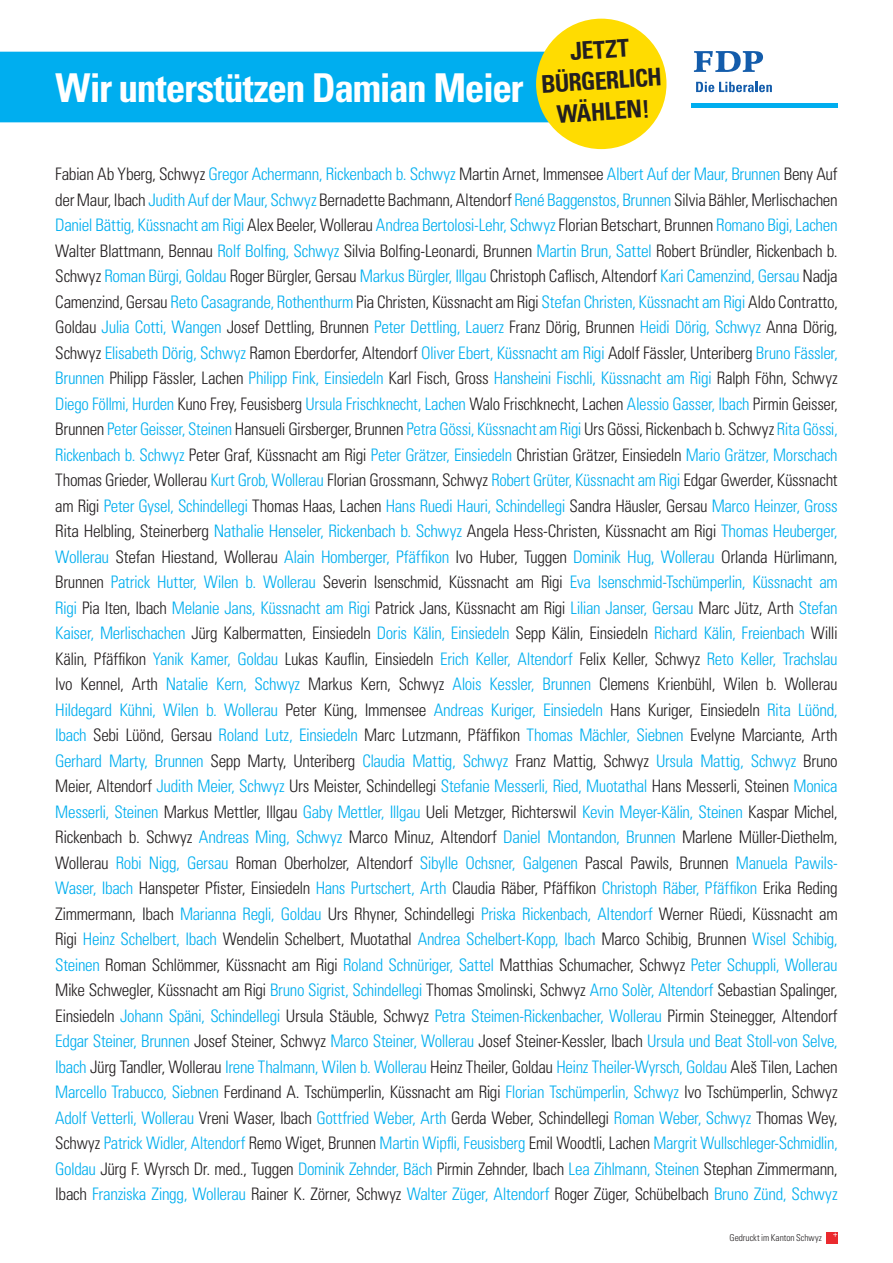
<style>
.page{position:relative;width:893px;height:1263px;background:#fff}
.page>*{position:absolute;margin:0;border:0;box-sizing:border-box;transform-origin:0 0}
.t1{font:700 condensed 39.75px "Univers";letter-spacing:-.035em;color:#fff}
.t2{font:700 condensed 24.45px/30.9px "Univers";color:#231f20;text-align:center}
.t3{font:300 condensed 17.25px/25.5px "Univers";letter-spacing:-.02em;color:#00aeef;text-align:justify}
.t4{font:300 condensed 9.45px "Univers";letter-spacing:-.005em;color:#231f20}
.s1{color:#231f20}
</style>
<div class="page">
<div style="left:0;top:52px;width:550px;height:70px;background:#00aeef"></div>
<div style="left:692px;top:103px;width:146px;height:5px;background:#00aeef"></div>
<svg style="left:696px;top:82px;width:76px;height:10px"></svg>
<svg style="left:694px;top:51px;width:69px;height:21px"></svg>
<div style="left:536px;top:19px;width:130px;height:130px;background:#ffdc01;border-radius:50%"></div>
<div style="left:826px;top:1232px;width:12px;height:11px;background:#ea2a2e"></div>
<h1 class="t1" style="left:55px;top:63px;width:470px">Wir unterstützen Damian Meier</h1>
<h2 class="t2" style="left:538px;top:38px;width:122px;rotate:-4deg">JETZT<br>BÜRGERLICH<br>WÄHLEN!</h2>
<p class="t3" style="left:55px;top:162px;width:784px"><span class="s1">Fabian Ab Yberg, Schwyz</span> Gregor Achermann, Rickenbach b. Schwyz <span class="s1">Martin Arnet, Immensee</span> Albert Auf der Maur, Brunnen <span class="s1">Beny Auf der Maur, Ibach</span> Judith Auf der Maur, Schwyz <span class="s1">Bernadette Bachmann, Altendorf</span> René Baggenstos, Brunnen <span class="s1">Silvia Bähler, Merlischachen </span>Daniel Bättig, Küssnacht am Rigi <span class="s1">Alex Beeler, Wollerau</span> Andrea Bertolosi-Lehr, Schwyz <span class="s1">Florian Betschart, Brunnen</span> Romano Bigi, Lachen <span class="s1">Walter Blattmann, Bennau</span> Rolf Bolfing, Schwyz <span class="s1">Silvia Bolfing-Leonardi, Brunnen</span> Martin Brun, Sattel <span class="s1">Robert Bründler, Rickenbach b.<br>Schwyz</span> Roman Bürgi, Goldau <span class="s1">Roger Bürgler, Gersau</span> Markus Bürgler, Illgau <span class="s1">Christoph Caflisch, Altendorf</span> Kari Camenzind, Gersau <span class="s1">Nadja Camenzind, Gersau</span> Reto Casagrande, Rothenthurm <span class="s1">Pia Christen, Küssnacht am Rigi</span> Stefan Christen, Küssnacht am Rigi <span class="s1">Aldo Contratto, Goldau</span> Julia Cotti, Wangen <span class="s1">Josef Dettling, Brunnen</span> Peter Dettling, Lauerz <span class="s1">Franz Dörig, Brunnen</span> Heidi Dörig, Schwyz <span class="s1">Anna Dörig, Schwyz</span> Elisabeth Dörig, Schwyz <span class="s1">Ramon Eberdorfer, Altendorf</span> Oliver Ebert, Küssnacht am Rigi <span class="s1">Adolf Fässler, Unteriberg</span> Bruno Fässler, Brunnen <span class="s1">Philipp Fässler, Lachen</span> Philipp Fink, Einsiedeln <span class="s1">Karl Fisch, Gross</span> Hansheini Fischli, Küssnacht am Rigi <span class="s1">Ralph Föhn, Schwyz </span>Diego Föllmi, Hurden <span class="s1">Kuno Frey, Feusisberg</span> Ursula Frischknecht, Lachen <span class="s1">Walo Frischknecht, Lachen</span> Alessio Gasser, Ibach <span class="s1">Pirmin Geisser, Brunnen</span> Peter Geisser, Steinen <span class="s1">Hansueli Girsberger, Brunnen</span> Petra Gössi, Küssnacht am Rigi <span class="s1">Urs Gössi, Rickenbach b. Schwyz</span> Rita Gössi, Rickenbach b. Schwyz <span class="s1">Peter Graf, Küssnacht am Rigi</span> Peter Grätzer, Einsiedeln <span class="s1">Christian Grätzer, Einsiedeln</span> Mario Grätzer, Morschach <span class="s1">Thomas Grieder, Wollerau</span> Kurt Grob, Wollerau <span class="s1">Florian Grossmann, Schwyz</span> Robert Grüter, Küssnacht am Rigi <span class="s1">Edgar Gwerder, Küssnacht am Rigi</span> Peter Gysel, Schindellegi <span class="s1">Thomas Haas, Lachen</span> Hans Ruedi Hauri, Schindellegi <span class="s1">Sandra Häusler, Gersau</span> Marco Heinzer, Gross <span class="s1">Rita Helbling, Steinerberg</span> Nathalie Henseler, Rickenbach b. Schwyz <span class="s1">Angela Hess-Christen, Küssnacht am Rigi</span> Thomas Heuberger, Wollerau <span class="s1">Stefan Hiestand, Wollerau</span> Alain Homberger, Pfäffikon <span class="s1">Ivo Huber, Tuggen</span> Dominik Hug, Wollerau <span class="s1">Orlanda Hürlimann, Brunnen</span> Patrick Hutter, Wilen b. Wollerau <span class="s1">Severin Isenschmid, Küssnacht am Rigi</span> Eva Isenschmid-Tschümperlin, Küssnacht am Rigi <span class="s1">Pia Iten, Ibach</span> Melanie Jans, Küssnacht am Rigi <span class="s1">Patrick Jans, Küssnacht am Rigi</span> Lilian Janser, Gersau <span class="s1">Marc Jütz, Arth</span> Stefan Kaiser, Merlischachen <span class="s1">Jürg Kalbermatten, Einsiedeln</span> Doris Kälin, Einsiedeln <span class="s1">Sepp Kälin, Einsiedeln</span> Richard Kälin, Freienbach <span class="s1">Willi Kälin, Pfäffikon</span> Yanik Kamer, Goldau <span class="s1">Lukas Kauflin, Einsiedeln</span> Erich Keller, Altendorf <span class="s1">Felix Keller, Schwyz</span> Reto Keller, Trachslau <span class="s1">Ivo Kennel, Arth</span> Natalie Kern, Schwyz <span class="s1">Markus Kern, Schwyz</span> Alois Kessler, Brunnen <span class="s1">Clemens Krienbühl, Wilen b. Wollerau </span>Hildegard Kühni, Wilen b. Wollerau <span class="s1">Peter Küng, Immensee</span> Andreas Kuriger, Einsiedeln <span class="s1">Hans Kuriger, Einsiedeln</span> Rita Lüönd, Ibach <span class="s1">Sebi Lüönd, Gersau</span> Roland Lutz, Einsiedeln <span class="s1">Marc Lutzmann, Pfäffikon</span> Thomas Mächler, Siebnen <span class="s1">Evelyne Marciante, Arth </span>Gerhard Marty, Brunnen <span class="s1">Sepp Marty, Unteriberg</span> Claudia Mattig, Schwyz <span class="s1">Franz Mattig, Schwyz</span> Ursula Mattig, Schwyz <span class="s1">Bruno Meier, Altendorf</span> Judith Meier, Schwyz <span class="s1">Urs Meister, Schindellegi</span> Stefanie Messerli, Ried, Muotathal <span class="s1">Hans Messerli, Steinen</span> Monica Messerli, Steinen <span class="s1">Markus Mettler, Illgau</span> Gaby Mettler, Illgau <span class="s1">Ueli Metzger, Richterswil</span> Kevin Meyer-Kälin, Steinen <span class="s1">Kaspar Michel, Rickenbach b. Schwyz</span> Andreas Ming, Schwyz <span class="s1">Marco Minuz, Altendorf</span> Daniel Montandon, Brunnen <span class="s1">Marlene Müller-Diethelm, Wollerau</span> Robi Nigg, Gersau <span class="s1">Roman Oberholzer, Altendorf</span> Sibylle Ochsner, Galgenen <span class="s1">Pascal Pawils, Brunnen</span> Manuela Pawils-Waser, Ibach <span class="s1">Hanspeter Pfister, Einsiedeln</span> Hans Purtschert, Arth <span class="s1">Claudia Räber, Pfäffikon</span> Christoph Räber, Pfäffikon <span class="s1">Erika Reding Zimmermann, Ibach</span> Marianna Regli, Goldau <span class="s1">Urs Rhyner, Schindellegi</span> Priska Rickenbach, Altendorf <span class="s1">Werner Rüedi, Küssnacht am Rigi</span> Heinz Schelbert, Ibach <span class="s1">Wendelin Schelbert, Muotathal</span> Andrea Schelbert-Kopp, Ibach <span class="s1">Marco Schibig, Brunnen</span> Wisel Schibig, Steinen <span class="s1">Roman Schlömmer, Küssnacht am Rigi</span> Roland Schnüriger, Sattel <span class="s1">Matthias Schumacher, Schwyz</span> Peter Schuppli, Wollerau <span class="s1">Mike Schwegler, Küssnacht am Rigi</span> Bruno Sigrist, Schindellegi <span class="s1">Thomas Smolinski, Schwyz</span> Arno Solèr, Altendorf <span class="s1">Sebastian Spalinger, Einsiedeln</span> Johann Späni, Schindellegi <span class="s1">Ursula Stäuble, Schwyz</span> Petra Steimen-Rickenbacher, Wollerau <span class="s1">Pirmin Steinegger, Altendorf </span>Edgar Steiner, Brunnen <span class="s1">Josef Steiner, Schwyz</span> Marco Steiner, Wollerau <span class="s1">Josef Steiner-Kessler, Ibach</span> Ursula und Beat Stoll-von Selve, Ibach <span class="s1">Jürg Tandler, Wollerau</span> Irene Thalmann, Wilen b. Wollerau <span class="s1">Heinz Theiler, Goldau</span> Heinz Theiler-Wyrsch, Goldau <span class="s1">Aleš Tilen, Lachen </span>Marcello Trabucco, Siebnen <span class="s1">Ferdinand A. Tschümperlin, Küssnacht am Rigi</span> Florian Tschümperlin, Schwyz <span class="s1">Ivo Tschümperlin, Schwyz </span>Adolf Vetterli, Wollerau <span class="s1">Vreni Waser, Ibach</span> Gottfried Weber, Arth <span class="s1">Gerda Weber, Schindellegi</span> Roman Weber, Schwyz <span class="s1">Thomas Wey, Schwyz</span> Patrick Widler, Altendorf <span class="s1">Remo Wiget, Brunnen</span> Martin Wipfli, Feusisberg <span class="s1">Emil Woodtli, Lachen</span> Margrit Wullschleger-Schmidlin, Goldau <span class="s1">Jürg F. Wyrsch Dr. med., Tuggen</span> Dominik Zehnder, Bäch <span class="s1">Pirmin Zehnder, Ibach</span> Lea Zihlmann, Steinen <span class="s1">Stephan Zimmermann, Ibach</span> Franziska Zingg, Wollerau <span class="s1">Rainer K. Zörner, Schwyz</span> Walter Züger, Altendorf <span class="s1">Roger Züger, Schübelbach</span> Bruno Zünd, Schwyz</p>
<p class="t4" style="left:730px;top:1232px;width:94px">Gedruckt im Kanton Schwyz</p>
</div>
